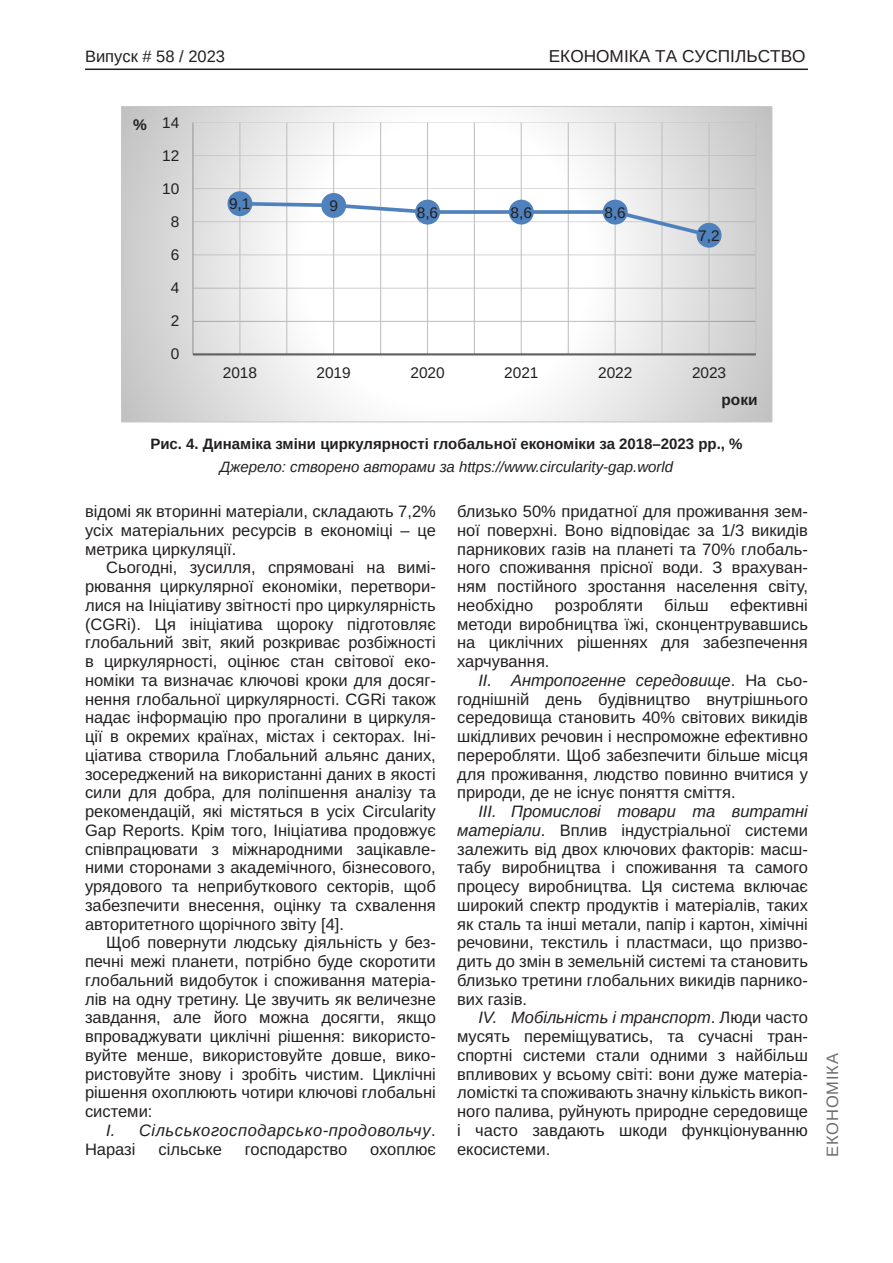
<style>
.page{position:relative;width:893px;height:1263px;background:#fff}
.page>*{position:absolute;margin:0;border:0;box-sizing:border-box;transform-origin:0 0}
.t1{font:17.25px "Arimo";color:#231f20}
.Текст_основной_G{font:16.5px/18.8px "Arimo";color:#231f20;text-align:justify}
.Текст_основной_G-2{font:italic 16.5px/18.8px "Arimo";letter-spacing:.035em;color:#231f20}
.t2{font:16.5px "Arimo";color:#231f20}
.t3{font:16.5px "Arimo";letter-spacing:.05em;color:#6c6d70}
.t4{font:15.45px "Arimo Roman";color:#231f20}
.t5{font:700 15.45px "Arimo";color:#231f20}
.Рисунок_N{font:700 15px "Arimo";color:#231f20}
.Джерело{font:italic 15px "Arimo";color:#231f20}
.s1{font-style:normal}
.s2{font-style:italic}
</style>
<div class="page">
<hr style="left:85px;top:69px;width:723px;height:1px;background:#231f20">
<svg style="left:123px;top:108px;width:647px;height:312px"></svg>
<svg style="left:193px;top:122px;width:563px;height:200px"></svg>
<hr style="left:239px;top:123px;width:1px;height:231px;background:#c0c1c4">
<hr style="left:286px;top:123px;width:1px;height:231px;background:#c0c1c4">
<hr style="left:333px;top:123px;width:1px;height:231px;background:#c0c1c4">
<hr style="left:380px;top:123px;width:1px;height:231px;background:#c0c1c4">
<hr style="left:427px;top:123px;width:1px;height:231px;background:#c0c1c4">
<hr style="left:474px;top:123px;width:1px;height:231px;background:#c0c1c4">
<hr style="left:521px;top:123px;width:1px;height:231px;background:#c0c1c4">
<hr style="left:568px;top:123px;width:1px;height:231px;background:#c0c1c4">
<hr style="left:615px;top:123px;width:1px;height:231px;background:#c0c1c4">
<hr style="left:661px;top:123px;width:1px;height:231px;background:#c0c1c4">
<hr style="left:708px;top:123px;width:2px;height:231px;background:#c0c1c4">
<hr style="left:755px;top:123px;width:1px;height:231px;background:#c0c1c4">
<hr style="left:192px;top:123px;width:1px;height:231px;background:#989a9d">
<hr style="left:193px;top:353px;width:563px;height:2px;background:#636366">
<svg style="left:236px;top:200px;width:477px;height:40px"></svg>
<div style="left:227px;top:191px;width:25px;height:25px;background:#4f81bd;border-radius:50%"></div>
<div style="left:321px;top:193px;width:25px;height:25px;background:#4f81bd;border-radius:50%"></div>
<div style="left:415px;top:200px;width:25px;height:25px;background:#4f81bd;border-radius:50%"></div>
<div style="left:509px;top:200px;width:25px;height:25px;background:#4f81bd;border-radius:50%"></div>
<div style="left:603px;top:200px;width:25px;height:25px;background:#4f81bd;border-radius:50%"></div>
<div style="left:697px;top:223px;width:24px;height:25px;background:#4f81bd;border-radius:50%"></div>
<p class="t2" style="left:85px;top:47px;width:142px">Випуск # 58 / 2023</p>
<p class="t1" style="left:549px;top:47px;width:258px">ЕКОНОМІКА ТА СУСПІЛЬСТВО</p>
<p class="t5" style="left:133px;top:114px;width:15px">%</p>
<p class="t4" style="left:162px;top:111px;width:19px">14</p>
<p class="t4" style="left:162px;top:145px;width:19px">12</p>
<p class="t4" style="left:162px;top:178px;width:19px">10</p>
<p class="t4" style="left:171px;top:211px;width:10px">8</p>
<p class="t4" style="left:171px;top:244px;width:10px">6</p>
<p class="t4" style="left:171px;top:277px;width:10px">4</p>
<p class="t4" style="left:171px;top:310px;width:10px">2</p>
<p class="t4" style="left:171px;top:343px;width:10px">0</p>
<p class="t4" style="left:229px;top:193px;width:23px">9,1</p>
<p class="t4" style="left:329px;top:195px;width:10px">9</p>
<p class="t4" style="left:417px;top:201px;width:23px">8,6</p>
<p class="t4" style="left:511px;top:201px;width:23px">8,6</p>
<p class="t4" style="left:604px;top:201px;width:23px">8,6</p>
<p class="t4" style="left:698px;top:225px;width:23px">7,2</p>
<p class="t4" style="left:223px;top:362px;width:36px">2018</p>
<p class="t4" style="left:317px;top:362px;width:36px">2019</p>
<p class="t4" style="left:410px;top:362px;width:36px">2020</p>
<p class="t4" style="left:504px;top:362px;width:36px">2021</p>
<p class="t4" style="left:598px;top:362px;width:36px">2022</p>
<p class="t4" style="left:692px;top:362px;width:36px">2023</p>
<p class="t5" style="left:721px;top:388px;width:38px">роки</p>
<p class="Рисунок_N" style="left:150px;top:433px;width:594px">Рис. 4. Динаміка зміни циркулярності глобальної економіки за 2018–2023 рр., %</p>
<p class="Джерело" style="left:220px;top:456px;width:455px">Джерело: створено авторами за https://www.circularity-gap.world</p>
<p class="Текст_основной_G" style="left:85px;top:502px;width:352px">відомі як вторинні матеріали, складають 7,2% усіх матеріальних ресурсів в економіці – це метрика циркуляції.</p>
<p class="Текст_основной_G" style="left:85px;top:559px;width:352px;text-indent:21px">Сьогодні, зусилля, спрямовані на вимі&shy;рювання циркулярної економіки, перетвори&shy;лися на Ініціативу звітності про циркулярність (CGRi). Ця ініціатива щороку підготовляє глобальний звіт, який розкриває розбіжності в циркулярності, оцінює стан світової еко&shy;номіки та визначає ключові кроки для досяг&shy;нення глобальної циркулярності. CGRi також надає інформацію про прогалини в циркуля&shy;ції в окремих країнах, містах і секторах. Іні&shy;ціатива створила Глобальний альянс даних, зосереджений на використанні даних в якості сили для добра, для поліпшення аналізу та рекомендацій, які містяться в усіх Circularity Gap Reports. Крім того, Ініціатива продовжує співпрацювати з міжнародними зацікавле&shy;ними сторонами з академічного, бізнесового, урядового та неприбуткового секторів, щоб забезпечити внесення, оцінку та схвалення авторитетного щорічного звіту [4].</p>
<p class="Текст_основной_G" style="left:85px;top:934px;width:352px;text-indent:21px">Щоб повернути людську діяльність у без&shy;печні межі планети, потрібно буде скоротити глобальний видобуток і споживання матеріа&shy;лів на одну третину. Це звучить як величезне завдання, але його можна досягти, якщо впроваджувати циклічні рішення: використо&shy;вуйте менше, використовуйте довше, вико&shy;ристовуйте знову і зробіть чистим. Циклічні рішення охоплюють чотири ключові глобальні системи:</p>
<p class="Текст_основной_G-2" style="left:85px;top:1121px;width:352px;text-indent:21px">I. Сільськогосподарсько-продовольчу<span class="s1">.<br>Наразі</span></p>
<p class="Текст_основной_G" style="left:158px;top:1140px;width:65px">сільське</p>
<p class="Текст_основной_G" style="left:245px;top:1140px;width:104px">господарство</p>
<p class="Текст_основной_G" style="left:370px;top:1140px;width:67px">охоплює</p>
<p class="Текст_основной_G" style="left:457px;top:502px;width:352px">близько 50% придатної для проживання зем&shy;ної поверхні. Воно відповідає за 1/3 викидів парникових газів на планеті та 70% глобаль&shy;ного споживання прісної води. З врахуван&shy;ням постійного зростання населення світу, необхідно</p>
<p class="Текст_основной_G" style="left:555px;top:596px;width:90px">розробляти</p>
<p class="Текст_основной_G" style="left:664px;top:596px;width:46px">більш</p>
<p class="Текст_основной_G" style="left:457px;top:596px;width:352px;text-indent:273px">ефективні методи виробництва їжі, сконцентрувавшись на циклічних рішеннях для забезпечення харчування.</p>
<p class="Текст_основной_G" style="left:457px;top:671px;width:352px;text-indent:21px"><span class="s2">II. Антропогенне середовище</span>. На сьо&shy;годнішній день будівництво внутрішнього середовища становить 40% світових викидів шкідливих речовин і неспроможне ефективно переробляти. Щоб забезпечити більше місця для проживання, людство повинно вчитися у природи, де не існує поняття сміття.</p>
<p class="Текст_основной_G" style="left:457px;top:802px;width:352px;text-indent:21px"><span class="s2">III. Промислові товари та витратні матеріали</span>. Вплив індустріальної системи залежить від двох ключових факторів: масш&shy;табу виробництва і споживання та самого процесу виробництва. Ця система включає широкий спектр продуктів і матеріалів, таких як сталь та інші метали, папір і картон, хімічні речовини, текстиль і пластмаси, що призво&shy;дить до змін в земельній системі та становить близько третини глобальних викидів парнико&shy;вих газів.</p>
<p class="Текст_основной_G" style="left:457px;top:1009px;width:352px;text-indent:21px"><span class="s2">IV. Мобільність і транспорт</span>. Люди часто мусять переміщуватись, та сучасні тран&shy;спортні системи стали одними з найбільш впливових у всьому світі: вони дуже матеріа&shy;ломісткі та споживають значну кількість викоп&shy;ного палива, руйнують природне середовище і часто завдають шкоди функціонуванню екосистеми.</p>
<p class="t3" style="left:823px;top:1157px;width:105px;rotate:-90deg">ЕКОНОМІКА</p>
</div>
